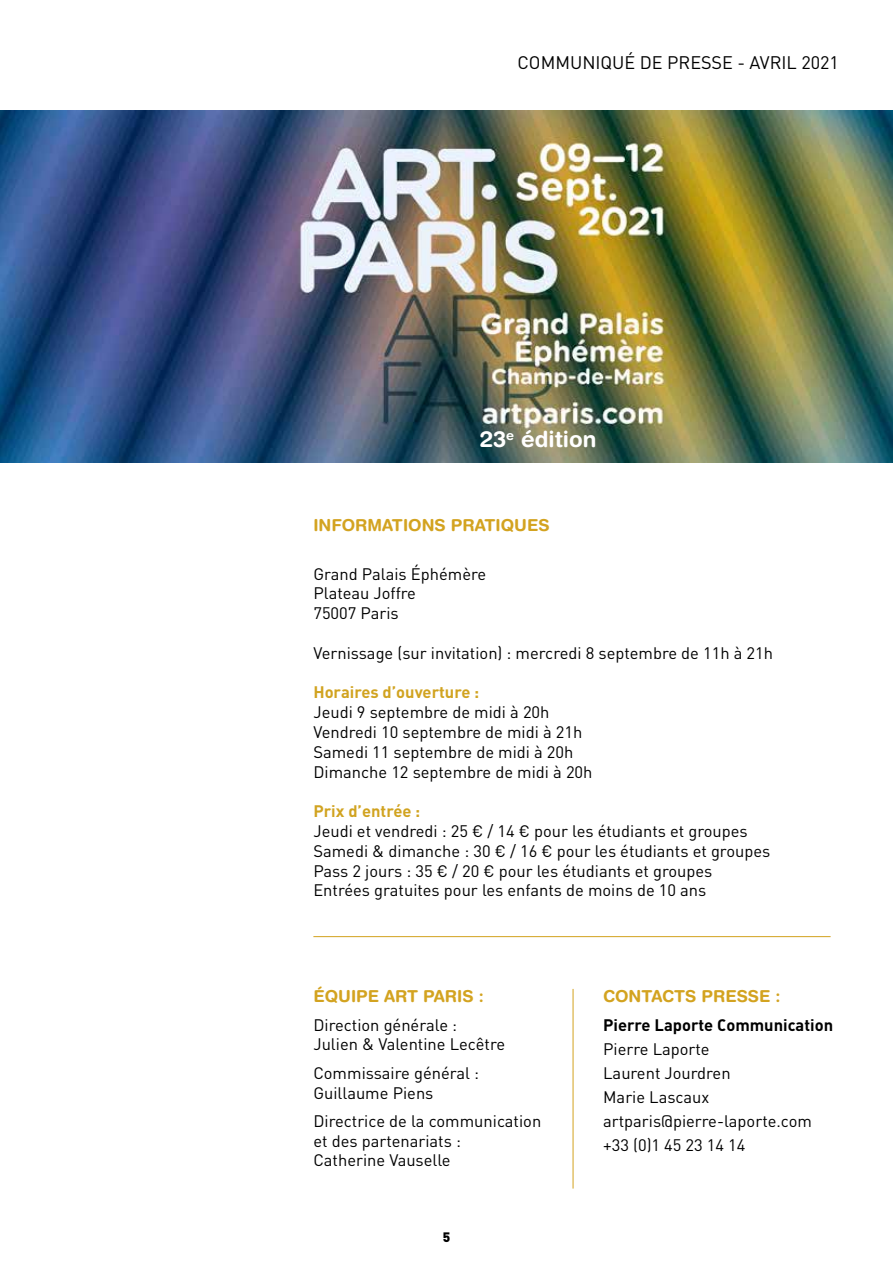
<style>
.page{position:relative;width:893px;height:1263px;background:#fff}
.page>*{position:absolute;margin:0;border:0;box-sizing:border-box;transform-origin:0 0}
.t1{font:700 22.35px "Helvetica Rounded";color:#fff}
.t2{font:18px "DIN";color:#000}
.t3{font:16.5px/19.8px "DIN";color:#000}
.t4{font:700 16.5px "Helvetica Rounded";color:#d3a320}
.t5{font:700 16.5px "DIN";color:#d1a320}
.t6{font:700 16.5px "DIN";color:#000}
.t7{font:900 13.5px "DIN";color:#000}
</style>
<div class="page">
<img style="left:0;top:111px;width:893px;height:352px">
<hr style="left:573px;top:989px;width:1px;height:199px;background:#d3a21f">
<hr style="left:313px;top:936px;width:518px;height:1px;background:#d3a21f">
<p class="t2" style="left:517px;top:51px;width:323px">COMMUNIQUÉ DE PRESSE - AVRIL 2021</p>
<h1 class="t1" style="left:480px;top:425px;width:118px">23<sup>e</sup> édition</h1>
<p class="t4" style="left:313px;top:515px;width:238px">INFORMATIONS PRATIQUES</p>
<p class="t3" style="left:313px;top:563px;width:174px">Grand Palais Éphémère<br>Plateau Joffre<br>75007 Paris</p>
<p class="t3" style="left:313px;top:643px;width:461px">Vernissage (sur invitation) : mercredi 8 septembre de 11h à 21h</p>
<p class="t5" style="left:313px;top:682px;width:168px">Horaires d’ouverture :</p>
<p class="t3" style="left:313px;top:702px;width:281px">Jeudi 9 septembre de midi à 20h<br>Vendredi 10 septembre de midi à 21h<br>Samedi 11 septembre de midi à 20h<br>Dimanche 12 septembre de midi à 20h</p>
<p class="t5" style="left:313px;top:800px;width:109px">Prix d’entrée :</p>
<p class="t3" style="left:313px;top:821px;width:458px">Jeudi et vendredi : 25 € / 14 € pour les étudiants et groupes Samedi &amp; dimanche : 30 € / 16 € pour les étudiants et groupes Pass 2 jours : 35 € / 20 € pour les étudiants et groupes Entrées gratuites pour les enfants de moins de 10 ans</p>
<p class="t4" style="left:313px;top:986px;width:172px">ÉQUIPE ART PARIS :</p>
<p class="t3" style="left:313px;top:1014px;width:193px">Direction générale :<br>Julien &amp; Valentine Lecêtre</p>
<p class="t3" style="left:313px;top:1062px;width:167px">Commissaire général :<br>Guillaume Piens</p>
<p class="t3" style="left:313px;top:1111px;width:229px">Directrice de la communication et des partenariats :<br>Catherine Vauselle</p>
<p class="t7" style="left:443px;top:1228px;width:9px">5</p>
<p class="t4" style="left:603px;top:986px;width:179px">CONTACTS PRESSE :</p>
<p class="t6" style="left:603px;top:1014px;width:231px">Pierre Laporte Communication</p>
<p class="t3" style="left:603px;top:1036px;width:210px;line-height:24px">Pierre Laporte<br>Laurent Jourdren<br>Marie Lascaux artparis@pierre-laporte.com +33 (0)1 45 23 14 14</p>
</div>
